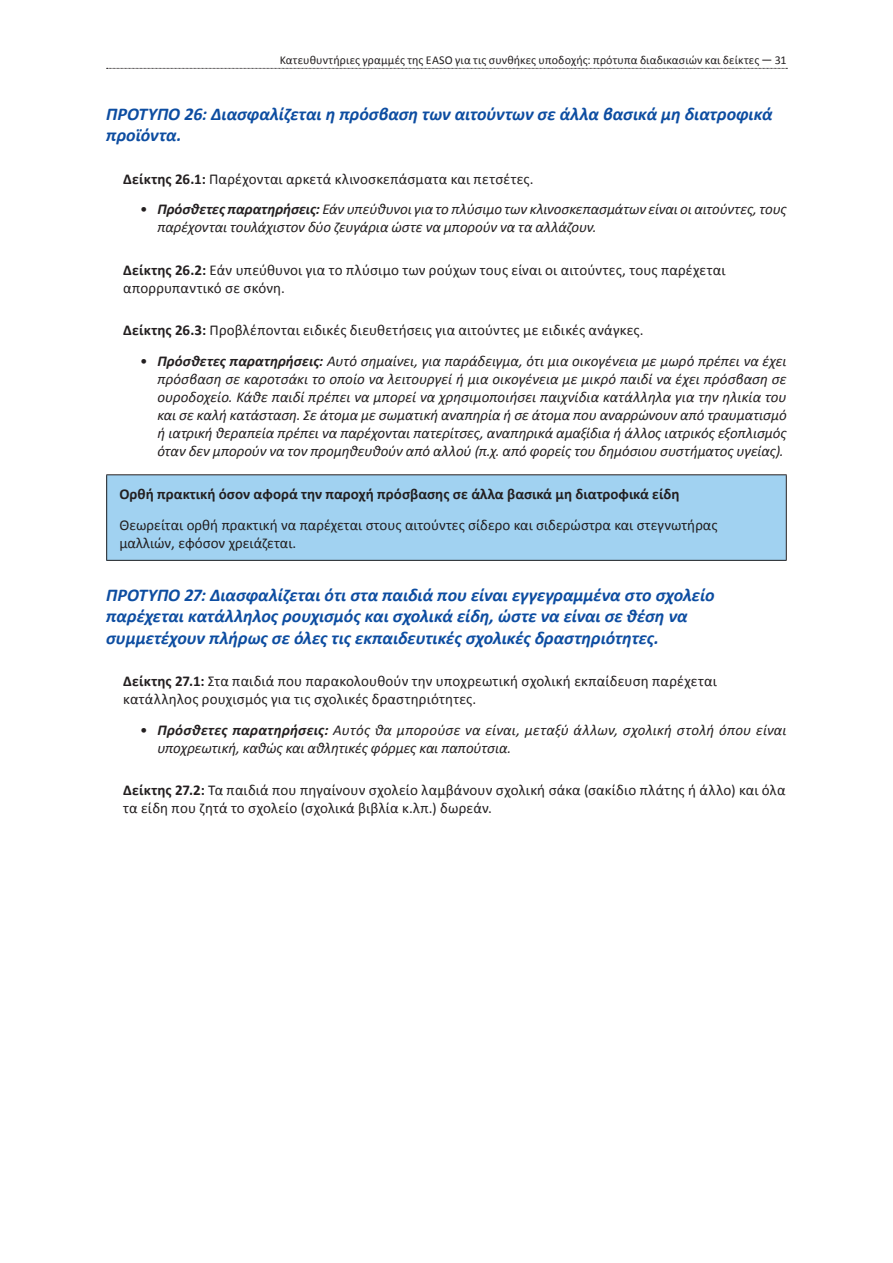
<style>
.page{position:relative;width:893px;height:1263px;background:#fff}
.page>*{position:absolute;margin:0;border:0;box-sizing:border-box;transform-origin:0 0}
.T3_NN{font:italic 700 18px/21.6px "Calibri";letter-spacing:-.005em;color:#0d4da1}
.t1{font:italic 15px/18px "Calibri";letter-spacing:-.005em;color:#231f20}
.T4{font:15px/18px "Calibri";letter-spacing:.01em;color:#231f20}
.table_body_text{font:15px/18px "Calibri";color:#231f20}
.table_body_text-2{font:700 15px "Calibri";color:#231f20}
.t2{font:12px "Calibri";letter-spacing:.01em;color:#231f20}
.s1{font-weight:700}
.s2{font-style:normal}
</style>
<div class="page">
<svg style="left:107px;top:68px;width:680px;height:1px"></svg>
<div style="left:107px;top:475px;width:679px;height:85px;background:#a1d2f1"></div>
<hr style="left:106px;top:474px;width:681px;height:1px;background:#231f20">
<hr style="left:106px;top:475px;width:1px;height:85px;background:#231f20">
<hr style="left:786px;top:475px;width:1px;height:85px;background:#231f20">
<hr style="left:106px;top:560px;width:681px;height:1px;background:#231f20">
<p class="t2" style="left:280px;top:52px;width:508px">Κατευθυντήριες γραμμές της EASO για τις συνθήκες υποδοχής: πρότυπα διαδικασιών και δείκτες — 31</p>
<p class="T3_NN" style="left:106px;top:103px;width:668px">ΠΡΟΤΥΠΟ 26: Διασφαλίζεται η πρόσβαση των αιτούντων σε άλλα βασικά μη διατροφικά προϊόντα.</p>
<p class="T4" style="left:123px;top:170px;width:412px"><span class="s1">Δείκτης 26.1:</span> Παρέχονται αρκετά κλινοσκεπάσματα και πετσέτες.</p>
<p class="t1" style="left:157px;top:200px;width:631px;text-indent:-17px"><span class="s2">•</span> <span class="s1">Πρόσθετες παρατηρήσεις:</span> Εάν υπεύθυνοι για το πλύσιμο των κλινοσκεπασμάτων είναι οι αιτούντες, τους παρέχονται τουλάχιστον δύο ζευγάρια ώστε να μπορούν να τα αλλάζουν.</p>
<p class="T4" style="left:123px;top:261px;width:604px"><span class="s1">Δείκτης 26.2:</span> Εάν υπεύθυνοι για το πλύσιμο των ρούχων τους είναι οι αιτούντες, τους παρέχεται απορρυπαντικό σε σκόνη.</p>
<p class="T4" style="left:123px;top:321px;width:522px"><span class="s1">Δείκτης 26.3:</span> Προβλέπονται ειδικές διευθετήσεις για αιτούντες με ειδικές ανάγκες.</p>
<p class="t1" style="left:157px;top:351px;width:631px;text-align:justify;text-indent:-17px"><span class="s2">•</span> <span class="s1">Πρόσθετες παρατηρήσεις:</span> Αυτό σημαίνει, για παράδειγμα, ότι μια οικογένεια με μωρό πρέπει να έχει πρόσβαση σε καροτσάκι το οποίο να λειτουργεί ή μια οικογένεια με μικρό παιδί να έχει πρόσβαση σε ουροδοχείο. Κάθε παιδί πρέπει να μπορεί να χρησιμοποιήσει παιχνίδια κατάλληλα για την ηλικία του και σε καλή κατάσταση. Σε άτομα με σωματική αναπηρία ή σε άτομα που αναρρώνουν από τραυματισμό ή ιατρική θεραπεία πρέπει να παρέχονται πατερίτσες, αναπηρικά αμαξίδια ή άλλος ιατρικός εξοπλισμός όταν δεν μπορούν να τον προμηθευθούν από αλλού (π.χ. από φορείς του δημόσιου συστήματος υγείας).</p>
<p class="table_body_text-2" style="left:119px;top:484px;width:562px">Ορθή πρακτική όσον αφορά την παροχή πρόσβασης σε άλλα βασικά μη διατροφικά είδη</p>
<p class="table_body_text" style="left:119px;top:516px;width:600px">Θεωρείται ορθή πρακτική να παρέχεται στους αιτούντες σίδερο και σιδερώστρα και στεγνωτήρας μαλλιών, εφόσον χρειάζεται.</p>
<p class="T3_NN" style="left:106px;top:584px;width:610px">ΠΡΟΤΥΠΟ 27: Διασφαλίζεται ότι στα παιδιά που είναι εγγεγραμμένα στο σχολείο παρέχεται κατάλληλος ρουχισμός και σχολικά είδη, ώστε να είναι σε θέση να συμμετέχουν πλήρως σε όλες τις εκπαιδευτικές σχολικές δραστηριότητες.</p>
<p class="T4" style="left:123px;top:672px;width:595px"><span class="s1">Δείκτης 27.1:</span> Στα παιδιά που παρακολουθούν την υποχρεωτική σχολική εκπαίδευση παρέχεται κατάλληλος ρουχισμός για τις σχολικές δραστηριότητες.</p>
<p class="t1" style="left:157px;top:720px;width:631px;text-indent:-17px"><span class="s2">•</span> <span class="s1">Πρόσθετες παρατηρήσεις:</span> Αυτός θα μπορούσε να είναι, μεταξύ άλλων, σχολική στολή όπου είναι υποχρεωτική, καθώς και αθλητικές φόρμες και παπούτσια.</p>
<p class="T4" style="left:123px;top:781px;width:664px"><span class="s1">Δείκτης 27.2:</span> Τα παιδιά που πηγαίνουν σχολείο λαμβάνουν σχολική σάκα (σακίδιο πλάτης ή άλλο) και όλα τα είδη που ζητά το σχολείο (σχολικά βιβλία κ.λπ.) δωρεάν.</p>
</div>
